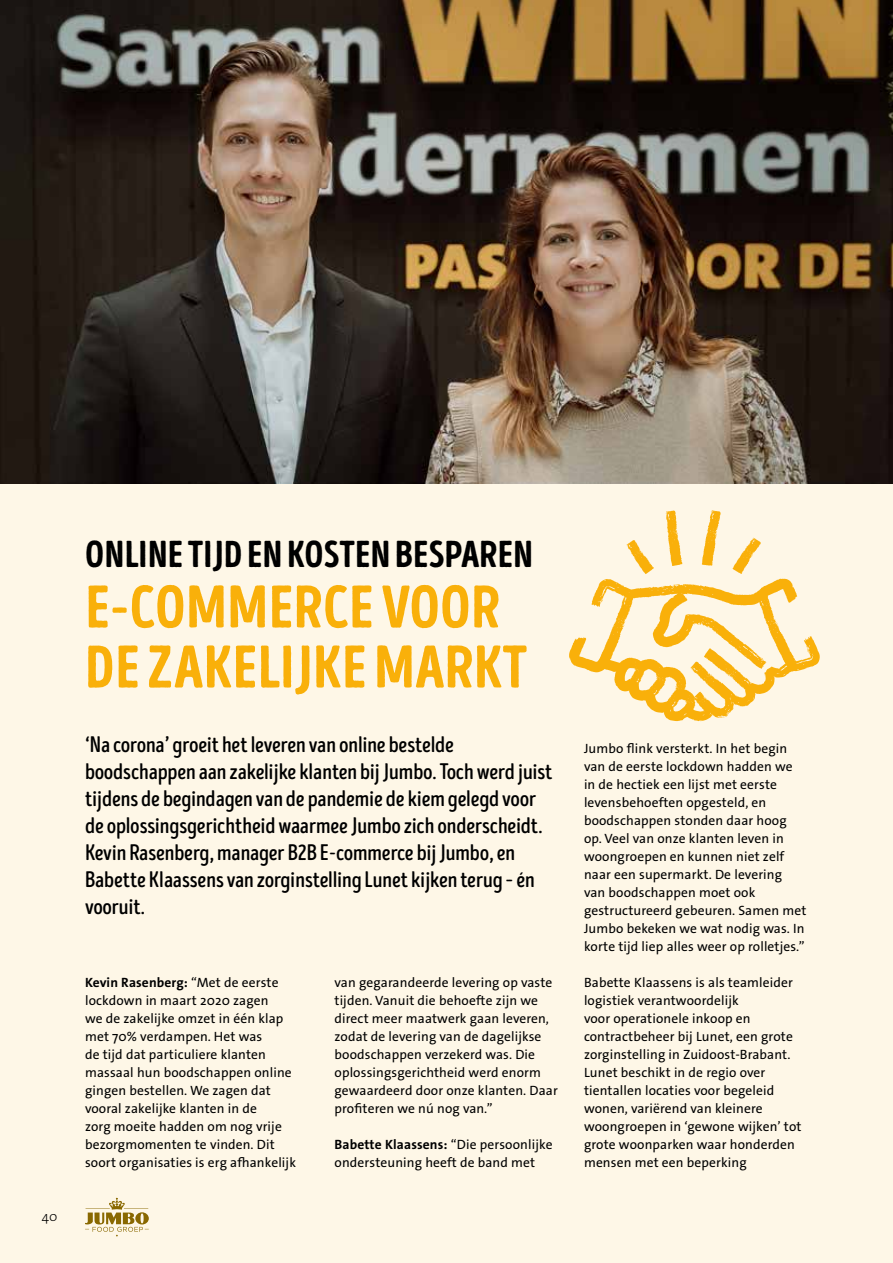
<style>
.page{position:relative;width:893px;height:1263px;background:#fef7e7}
.page>*{position:absolute;margin:0;border:0;box-sizing:border-box;transform-origin:0 0}
.t1{font:60px/60px "Intro Head H Base";letter-spacing:.01em;color:#f9b00a}
.t2{font:37.5px "Intro Head H Base";letter-spacing:.01em;color:#000}
.t3{font:22.5px/27px "Intro Head B Base";letter-spacing:-.01em;color:#000}
.t4{font:13.5px/18px "The Sans Os F";letter-spacing:.01em;color:#000}
.t5{font:300 13.5px "The Sans";color:#000}
.s1{font-weight:700}
</style>
<div class="page">
<img style="left:0;top:0;width:893px;height:483px">
<svg style="left:569px;top:510px;width:251px;height:211px"></svg>
<svg style="left:85px;top:1198px;width:64px;height:38px"></svg>
<p class="t5" style="left:42px;top:1205px;width:17px">40</p>
<h2 class="t2" style="left:85px;top:532px;width:449px">ONLINE TIJD EN KOSTEN BESPAREN</h2>
<h1 class="t1" style="left:85px;top:577px;width:443px">E-COMMERCE VOOR<br>DE ZAKELIJKE MARKT</h1>
<p class="t3" style="left:85px;top:731px;width:469px">‘Na corona’ groeit het leveren van online bestelde boodschappen aan zakelijke klanten bij Jumbo. Toch werd juist tijdens de begindagen van de pandemie de kiem gelegd voor de oplossingsgerichtheid waarmee Jumbo zich onderscheidt.<br>Kevin Rasenberg, manager B2B E-commerce bij Jumbo, en Babette Klaassens van zorginstelling Lunet kijken terug – én vooruit.</p>
<p class="t4" style="left:85px;top:974px;width:212px"><span class="s1">Kevin Rasenberg:</span> “Met de eerste lockdown in maart 2020 zagen<br>we de zakelijke omzet in één klap met 70% verdampen. Het was<br>de tijd dat particuliere klanten massaal hun boodschappen online gingen bestellen. We zagen dat vooral zakelijke klanten in de<br>zorg moeite hadden om nog vrije bezorgmomenten te vinden. Dit soort organisaties is erg afhankelijk</p>
<p class="t4" style="left:334px;top:974px;width:225px">van gegarandeerde levering op vaste tijden. Vanuit die behoefte zijn we direct meer maatwerk gaan leveren, zodat de levering van de dagelijkse boodschappen verzekerd was. Die oplossingsgerichtheid werd enorm gewaardeerd door onze klanten. Daar profiteren we nú nog van.”</p>
<p class="t4" style="left:334px;top:1136px;width:220px"><span class="s1">Babette Klaassens:</span> “Die persoonlijke ondersteuning heeft de band met</p>
<p class="t4" style="left:584px;top:739px;width:224px">Jumbo flink versterkt. In het begin van de eerste lockdown hadden we in de hectiek een lijst met eerste levensbehoeften opgesteld, en boodschappen stonden daar hoog op. Veel van onze klanten leven in woongroepen en kunnen niet zelf naar een supermarkt. De levering van boodschappen moet ook gestructureerd gebeuren. Samen met Jumbo bekeken we wat nodig was. In korte tijd liep alles weer op rolletjes.”</p>
<p class="t4" style="left:584px;top:973px;width:219px">Babette Klaassens is als teamleider logistiek verantwoordelijk<br>voor operationele inkoop en contractbeheer bij Lunet, een grote zorginstelling in Zuidoost-Brabant.<br>Lunet beschikt in de regio over tientallen locaties voor begeleid wonen, variërend van kleinere woongroepen in ‘gewone wijken’ tot grote woonparken waar honderden mensen met een beperking</p>
</div>
